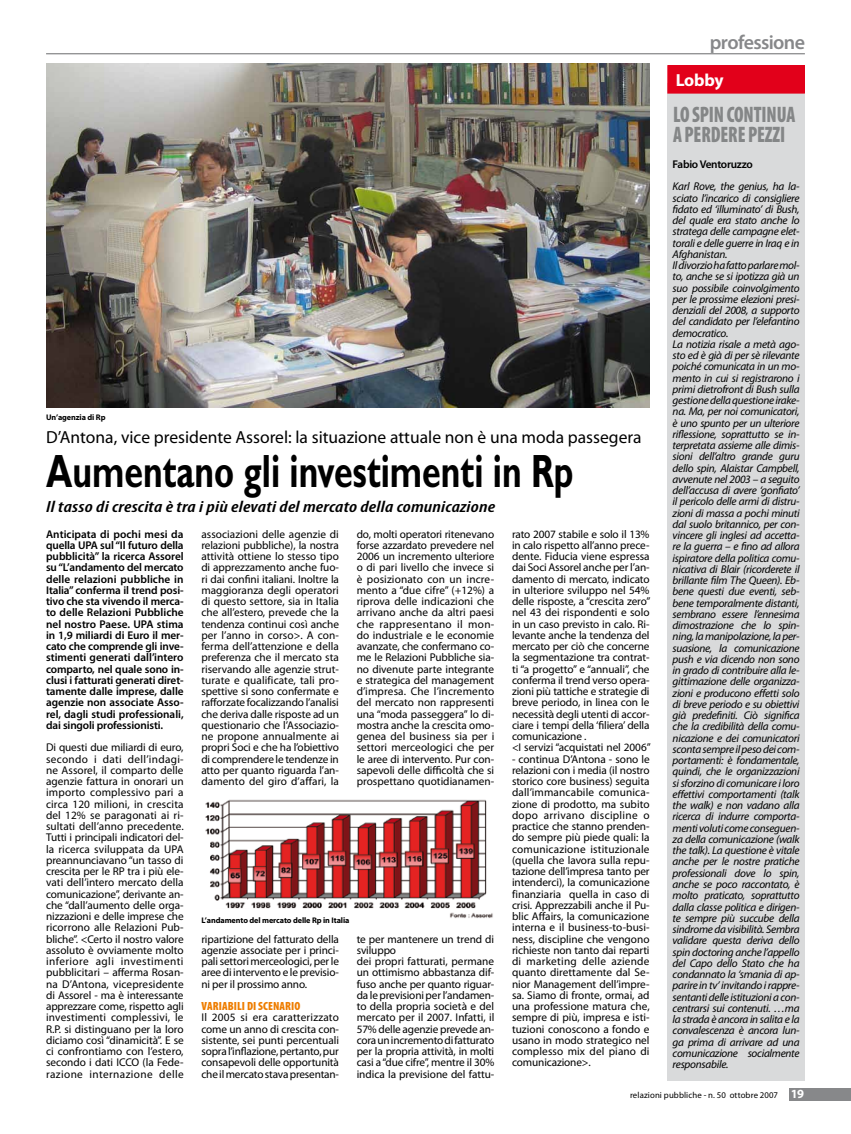
<style>
.page{position:relative;width:851px;height:1134px;background:#fff}
.page>*{position:absolute;margin:0;border:0;box-sizing:border-box;transform-origin:0 0}
.t1{font:700 46.88px "Gill Sans";color:#000;scale:.72 1}
.t2{font:900 condensed 22.5px/20px "Myriad Pro";letter-spacing:-.005em;color:#848687;scale:.85 1}
.t3{font:600 20px "Myriad Pro";letter-spacing:-.03em;color:#87888a}
.t4{font:17.5px "Myriad Pro";color:#000}
.t5{font:700 17.5px "Myriad Pro";letter-spacing:-.015em;color:#fff}
.t6{font:italic 600 condensed 16.25px "Myriad Pro";letter-spacing:.01em;color:#000;scale:1.25 1}
.t7{font:900 condensed 11.88px "Myriad Pro";color:#ee7d00}
.t8{font:11.25px/11.2px "Myriad Pro";letter-spacing:-.01em;color:#000;text-align:justify}
.t9{font:italic 11.25px/11.2px "Myriad Pro";letter-spacing:-.025em;color:#000}
.t10{font:600 11.25px/11.2px "Myriad Pro";letter-spacing:-.01em;color:#000;text-align:justify}
.t11{font:8.75px "Myriad Pro";letter-spacing:.015em;color:#000}
.t12{font:700 8.12px "Myriad";letter-spacing:-.01em;color:#000}
.s1{font-weight:700;font-size:12.5px;color:#fff}
</style>
<div class="page">
<div style="left:789px;top:1088px;width:61px;height:12px;background:#87888a"></div>
<hr style="left:46px;top:53px;width:758px;height:1px;background:#87888a">
<div style="left:667px;top:84px;width:137px;height:997px;background:#d9dadb"></div>
<div style="left:667px;top:66px;width:137px;height:27px;background:#e2001a"></div>
<div style="left:667px;top:65px;width:137px;height:29px;border:1px solid #e2001a"></div>
<img style="left:46px;top:64px;width:603px;height:343px">
<img style="left:205px;top:799px;width:288px;height:119px">
<h3 class="t3" style="left:709px;top:30px;width:97px">professione</h3>
<p class="t12" style="left:46px;top:413px;width:61px">Un’agenzia di Rp</p>
<h3 class="t4" style="left:46px;top:426px;width:597px">D’Antona, vice presidente Assorel: la situazione attuale non è una moda passegera</h3>
<h1 class="t1" style="left:46px;top:443px;width:734px">Aumentano gli investimenti in Rp</h1>
<h3 class="t6" style="left:46px;top:497px;width:361px">Il tasso di crescita è tra i più elevati del mercato della comunicazione</h3>
<p class="t10" style="left:46px;top:528px;width:139px">Anticipata di pochi mesi da quella UPA sul “Il futuro della pubblicità” la ricerca Assorel su “L’andamento del mercato delle relazioni pubbliche in Italia” conferma il trend posi&shy;tivo che sta vivendo il merca&shy;to delle Relazioni Pubbliche nel nostro Paese. UPA stima in 1,9 miliardi di Euro il mer&shy;cato che comprende gli inve&shy;stimenti generati dall’intero comparto, nel quale sono in&shy;clusi i fatturati generati diret&shy;tamente dalle imprese, dalle agenzie non associate Asso&shy;rel, dagli studi professionali, dai singoli professionisti.</p>
<p class="t8" style="left:46px;top:742px;width:139px">Di questi due miliardi di euro, secondo i dati dell’indagi&shy;ne Assorel, il comparto delle agenzie fattura in onorari un importo complessivo pari a circa 120 milioni, in crescita del 12% se paragonati ai ri&shy;sultati dell’anno precedente.<br>Tutti i principali indicatori del&shy;la ricerca sviluppata da UPA preannunciavano “un tasso di crescita per le RP tra i più ele&shy;vati dell’intero mercato della comunicazione”, derivante an&shy;che “dall’aumento delle orga&shy;nizzazioni e delle imprese che ricorrono alle Relazioni Pub&shy;bliche”. &lt;Certo il nostro valore assoluto è ovviamente molto inferiore agli investimenti pubblicitari – afferma Rosan&shy;na D’Antona, vicepresidente di Assorel - ma è interessante apprezzare come, rispetto agli investimenti complessivi, le R.P. si distinguano per la loro diciamo così “dinamicità”. E se ci confrontiamo con l’estero, secondo i dati ICCO (la Fede&shy;razione internazione delle</p>
<p class="t8" style="left:201px;top:528px;width:139px">associazioni delle agenzie di relazioni pubbliche), la nostra attività ottiene lo stesso tipo di apprezzamento anche fuo&shy;ri dai confini italiani. Inoltre la maggioranza degli operatori di questo settore, sia in Italia che all’estero, prevede che la tendenza continui così anche per l’anno in corso&gt;. A con&shy;ferma dell’attenzione e della preferenza che il mercato sta riservando alle agenzie strut&shy;turate e qualificate, tali pro&shy;spettive si sono confermate e rafforzate focalizzando l’analisi che deriva dalle risposte ad un questionario che l’Associazio&shy;ne propone annualmente ai propri Soci e che ha l’obiettivo di comprendere le tendenze in atto per quanto riguarda l’an&shy;damento del giro d’affari, la</p>
<p class="t8" style="left:356px;top:528px;width:139px">do, molti operatori ritenevano forse azzardato prevedere nel 2006 un incremento ulteriore o di pari livello che invece si è posizionato con un incre&shy;mento a “due cifre” (+12%) a riprova delle indicazioni che arrivano anche da altri paesi che rappresentano il mon&shy;do industriale e le economie avanzate, che confermano co&shy;me le Relazioni Pubbliche sia&shy;no divenute parte integrante e strategica del management d’impresa. Che l’incremento del mercato non rappresenti una “moda passeggera” lo di&shy;mostra anche la crescita omo&shy;genea del business sia per i settori merceologici che per le aree di intervento. Pur con&shy;sapevoli delle difficoltà che si prospettano quotidianamen-</p>
<p class="t12" style="left:201px;top:916px;width:150px">L’andamento del mercato delle Rp in Italia</p>
<p class="t8" style="left:201px;top:933px;width:139px">ripartizione del fatturato della agenzie associate per i princi&shy;pali settori merceologici, per le aree di intervento e le previsio&shy;ni per il prossimo anno.</p>
<p class="t7" style="left:201px;top:999px;width:12px">VARIABILI</p>
<p class="t7" style="left:247px;top:999px;width:23px">DI SCENARI</p>
<p class="t7" style="left:294px;top:999px;width:7px">O</p>
<p class="t8" style="left:201px;top:1012px;width:139px">Il 2005 si era caratterizzato come un anno di crescita con&shy;sistente, sei punti percentuali sopra l’inflazione, pertanto, pur consapevoli delle opportunità che il mercato stava presentan-</p>
<p class="t8" style="left:356px;top:933px;width:139px;text-align:left">te per mantenere un trend di sviluppo<br>dei propri fatturati, permane un ottimismo abbastanza dif&shy;fuso anche per quanto riguar&shy;da le previsioni per l’andamen&shy;to della propria società e del mercato per il 2007. Infatti, il<br>57% delle agenzie prevede an&shy;cora un incremento di fatturato per la propria attività, in molti casi a “due cifre”, mentre il 30% indica la previsione del fattu-</p>
<p class="t8" style="left:512px;top:528px;width:140px;text-align:left">rato 2007 stabile e solo il 13% in calo rispetto all’anno prece&shy;dente. Fiducia viene espressa dai Soci Assorel anche per l’an&shy;damento di mercato, indicato in ulteriore sviluppo nel 54% delle risposte, a “crescita zero” nel 43 dei rispondenti e solo in un caso previsto in calo. Ri&shy;levante anche la tendenza del mercato per ciò che concerne la segmentazione tra contrat&shy;ti “a progetto” e “annuali”, che conferma il trend verso opera&shy;zioni più tattiche e strategie di breve periodo, in linea con le necessità degli utenti di accor&shy;ciare i tempi della ‘filiera’ della comunicazione .<br>&lt;I servizi “acquistati nel 2006”</p>
<p class="t8" style="left:512px;top:753px;width:139px">- continua D’Antona - sono le relazioni con i media (il nostro storico core business) seguita dall’immancabile comunica&shy;zione di prodotto, ma subito dopo arrivano discipline o practice che stanno prenden&shy;do sempre più piede quali: la comunicazione istituzionale (quella che lavora sulla repu&shy;tazione dell’impresa tanto per intenderci), la comunicazione finanziaria quella in caso di crisi. Apprezzabili anche il Pu&shy;blic Affairs, la comunicazione interna e il business-to-busi&shy;ness, discipline che vengono richieste non tanto dai reparti di marketing delle aziende quanto direttamente dal Se&shy;nior Management dell’impre&shy;sa. Siamo di fronte, ormai, ad una professione matura che, sempre di più, impresa e isti&shy;tuzioni conoscono a fondo e usano in modo strategico nel complesso mix del piano di comunicazione&gt;.</p>
<h3 class="t5" style="left:675px;top:69px;width:50px">Lobby</h3>
<h2 class="t2" style="left:673px;top:104px;width:94px">LO SPIN CONTINUA<br>APERDERE</h2>
<h2 class="t2" style="left:748px;top:124px;width:43px">PEZZI</h2>
<p class="t10" style="left:672px;top:158px;width:82px">Fabio Ventoruzzo</p>
<p class="t9" style="left:672px;top:181px;width:128px">Karl Rove, the genius, ha la&shy;sciato l’incarico di consigliere fidato ed ‘illuminato’ di Bush, del quale era stato anche lo stratega delle campagne elet&shy;torali e delle guerre in Iraq e in<br>Afghanistan.<br>Il divorzio ha fatto parlare mol&shy;to, anche se si ipotizza già un suo possibile coinvolgimento per le prossime elezioni presi&shy;denziali del 2008, a supporto del candidato per l’elefantino democratico.<br>La notizia risale a metà ago&shy;sto ed è già di per sè rilevante poiché comunicata in un mo&shy;mento in cui si registrarono i primi dietrofront di Bush sulla gestione della questione irake&shy;na. Ma, per noi comunicatori, è uno spunto per un ulteriore riflessione, soprattutto se in&shy;terpretata assieme alle dimis&shy;sioni dell’altro grande guru dello spin, Alaistar Campbell, avvenute nel 2003 – a seguito dell’accusa di avere ‘gonfiato’ il pericolo delle armi di distru&shy;zioni di massa a pochi minuti dal suolo britannico, per con&shy;vincere gli inglesi ad accetta&shy;re la guerra – e fino ad allora ispiratore della politica comu&shy;nicativa di Blair (ricorderete il brillante film The Queen). Eb&shy;bene questi due eventi, seb&shy;bene temporalmente distanti, sembrano essere l’ennesima dimostrazione che lo spin&shy;ning, la manipolazione, la per&shy;suasione, la comunicazione push e via dicendo non sono in grado di contribuire alla le&shy;gittimazione delle organizza&shy;zioni e producono effetti solo di breve periodo e su obiettivi già predefiniti. Ciò significa che la credibilità della comu&shy;nicazione e dei comunicatori sconta sempre il peso dei com&shy;portamenti: è fondamentale, quindi, che le organizzazioni si sforzino di comunicare i loro effettivi comportamenti (talk the walk) e non vadano alla ricerca di indurre comporta&shy;menti voluti come conseguen&shy;za della comunicazione (walk the talk). La questione è vitale anche per le nostre pratiche professionali dove lo spin, anche se poco raccontato, è molto praticato, soprattutto dalla classe politica e dirigen&shy;te sempre più succube della sindrome da visibilità. Sembra validare questa deriva dello spin doctoring anche l’appello del Capo dello Stato che ha condannato la ‘smania di ap&shy;parire in tv’ invitando i rappre&shy;sentanti delle istituzioni a con&shy;centrarsi sui contenuti. …ma la strada è ancora in salita e la convalescenza è ancora lun&shy;ga prima di arrivare ad una comunicazione socialmente responsabile.</p>
<p class="t11" style="left:630px;top:1090px;width:175px">relazioni pubbliche - n. 50 ottobre 2007 <span class="s1">19</span></p>
</div>
